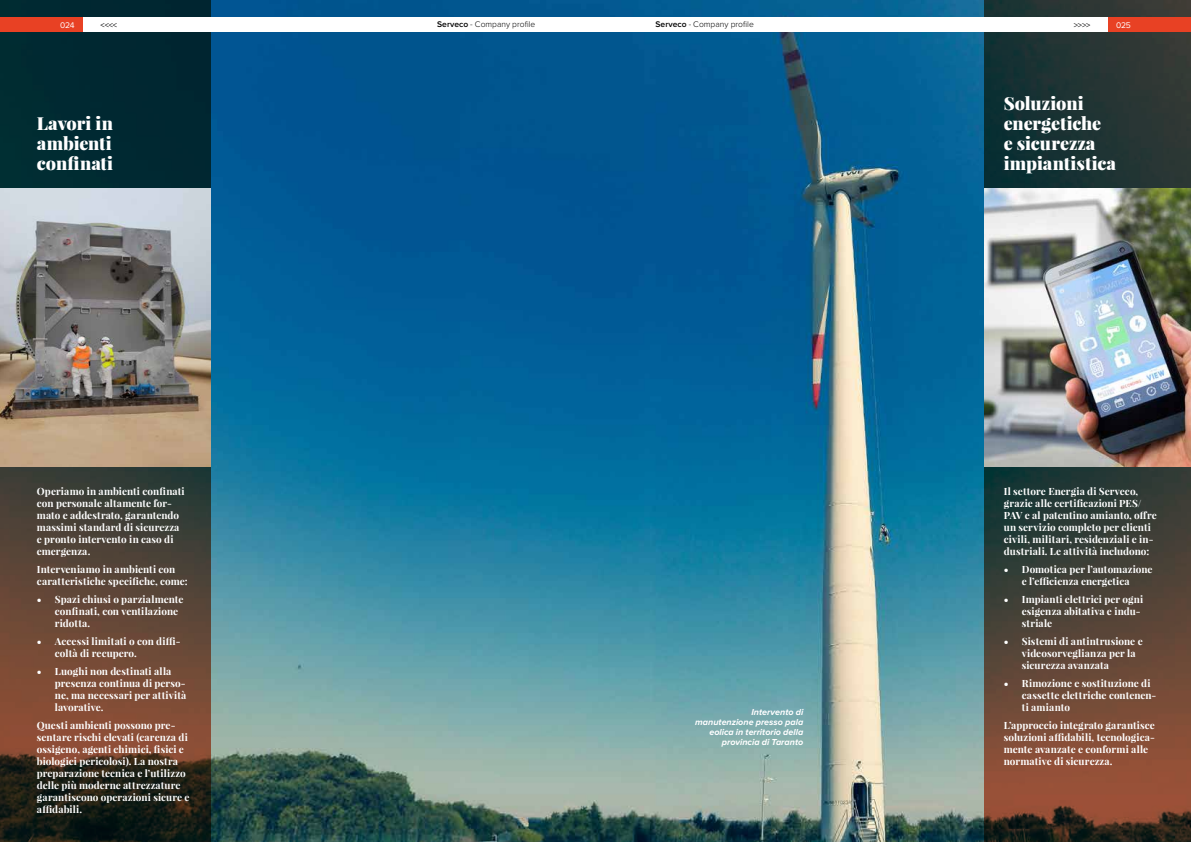
<style>
.page{position:relative;width:1191px;height:842px;background:#fff}
.page>*{position:absolute;margin:0;border:0;box-sizing:border-box;transform-origin:0 0}
.t1{font:900 18px/20px "Playfair Display";letter-spacing:-.005em;color:#fff}
.t2{font:700 10px/12px "Playfair Display";letter-spacing:.01em;color:#fff}
.t3{font:italic 700 9px/10px "Proxima Nova";color:#fff;text-align:right}
.t4{font:300 8.5px "Proxima Nova";letter-spacing:.005em;color:#000}
.t5{font:8.5px "Proxima Nova";color:#000}
.t6{font:8.5px "Proxima Nova";letter-spacing:-.02em;color:#fff}
.s1{font-weight:600}
</style>
<div class="page">
<img style="left:210px;top:0;width:775px;height:842px">
<svg style="left:0;top:0;width:210px;height:842px;background:#393730"></svg>
<svg style="left:985px;top:0;width:206px;height:842px;background:#473e35"></svg>
<img style="left:0;top:189px;width:210px;height:277px">
<img style="left:985px;top:189px;width:206px;height:277px">
<div style="left:0;top:17px;width:83px;height:15px;background:#e84124"></div>
<div style="left:1108px;top:17px;width:83px;height:15px;background:#e84124"></div>
<div style="left:83px;top:17px;width:512px;height:15px;background:#fff"></div>
<div style="left:595px;top:17px;width:513px;height:15px;background:#fff"></div>
<p class="t6" style="left:60px;top:22px;width:16px">024</p>
<p class="t5" style="left:101px;top:22px;width:18px">&lt;&lt;&lt;&lt;</p>
<p class="t4" style="left:655px;top:19px;width:100px"><span class="s1">Serveco</span> - Company profile</p>
<p class="t5" style="left:1073px;top:22px;width:18px">&gt;&gt;&gt;&gt;</p>
<p class="t4" style="left:437px;top:19px;width:100px"><span class="s1">Serveco</span> - Company profile</p>
<p class="t6" style="left:1116px;top:22px;width:16px">025</p>
<h1 class="t1" style="left:37px;top:113px;width:78px;text-align:justify">Lavori in ambienti confinati</h1>
<p class="t2" style="left:37px;top:485px;width:149px">Operiamo in ambienti confinati con personale altamente for&shy;mato e addestrato, garantendo massimi standard di sicurezza e pronto intervento in caso di emergenza.</p>
<p class="t2" style="left:37px;top:563px;width:152px">Interveniamo in ambienti con caratteristiche specifiche, come:</p>
<p class="t2" style="left:55px;top:593px;width:130px;text-indent:-18px">• Spazi chiusi o parzialmente confinati, con ventilazione ridotta.</p>
<p class="t2" style="left:55px;top:635px;width:127px;text-indent:-18px">• Accessi limitati o con diffi&shy;coltà di recupero.</p>
<p class="t2" style="left:55px;top:665px;width:133px;text-indent:-18px">• Luoghi non destinati alla presenza continua di perso&shy;ne, ma necessari per attività lavorative.</p>
<p class="t2" style="left:37px;top:719px;width:154px">Questi ambienti possono pre&shy;sentare rischi elevati (carenza di ossigeno, agenti chimici, fisici e biologici pericolosi). La nostra preparazione tecnica e l’utilizzo delle più moderne attrezzature garantiscono operazioni sicure e affidabili.</p>
<p class="t3" style="left:695px;top:707px;width:109px">Intervento di manutenzione presso pala eolica in territorio della provincia di Taranto</p>
<h1 class="t1" style="left:1003px;top:93px;width:114px">Soluzioni energetiche<br>e sicurezza impiantistica</h1>
<p class="t2" style="left:1003px;top:485px;width:154px">Il settore Energia di Serveco, grazie alle certificazioni PES/ PAV e al patentino amianto, offre un servizio completo per clienti civili, militari, residenziali e in&shy;dustriali. Le attività includono:</p>
<p class="t2" style="left:1003px;top:563px;width:150px;text-align:center">• Domotica per l’automazione e l’efficienza energetica</p>
<p class="t2" style="left:1021px;top:593px;width:123px;text-indent:-18px">• Impianti elettrici per ogni esigenza abitativa e indu&shy;striale</p>
<p class="t2" style="left:1021px;top:635px;width:122px;text-indent:-18px">• Sistemi di antintrusione e videosorveglianza per la sicurezza avanzata</p>
<p class="t2" style="left:1021px;top:677px;width:136px;text-indent:-18px">• Rimozione e sostituzione di cassette elettriche contenen&shy;ti amianto</p>
<p class="t2" style="left:1003px;top:719px;width:153px">L’approccio integrato garantisce soluzioni affidabili, tecnologica&shy;mente avanzate e conformi alle normative di sicurezza.</p>
</div>
